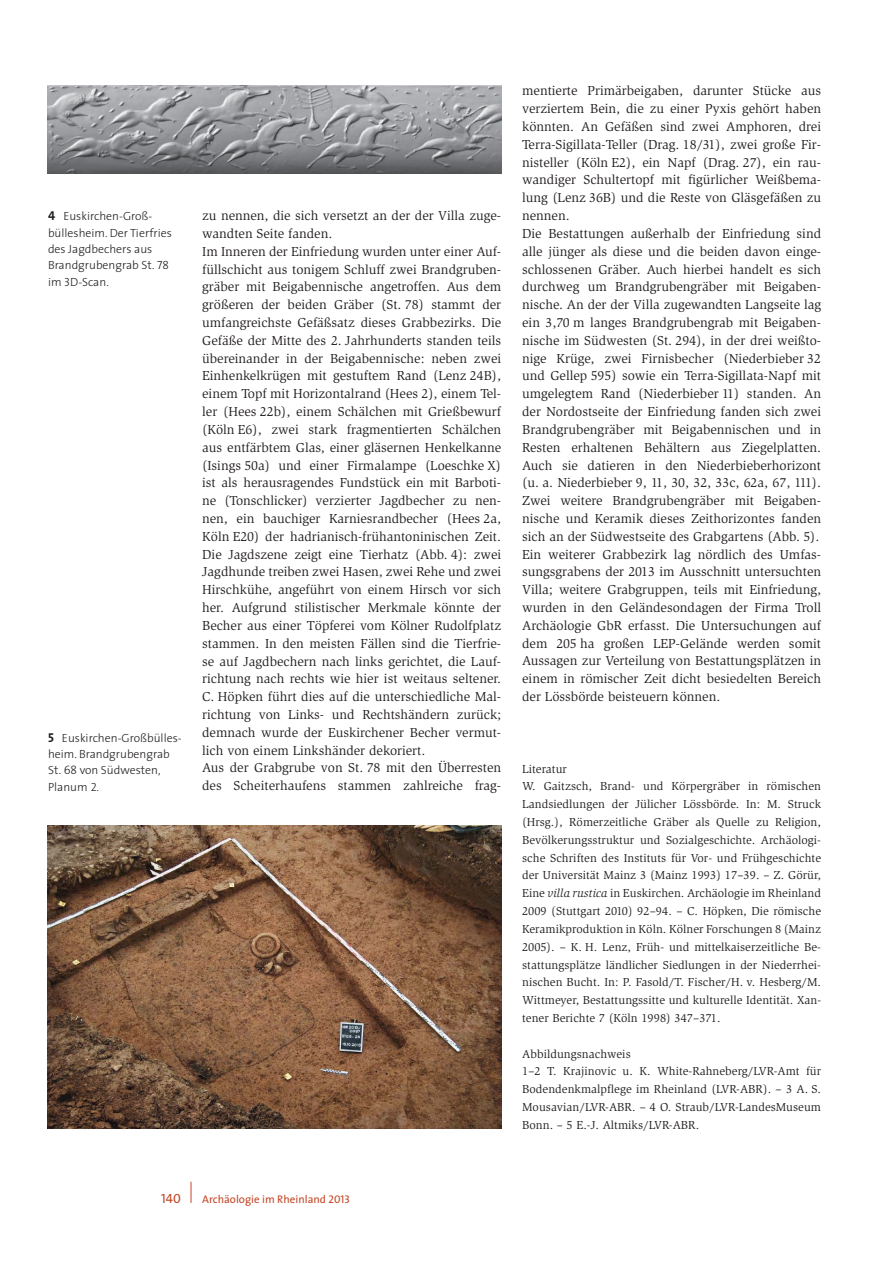
<style>
.page{position:relative;width:893px;height:1263px;background:#fff}
.page>*{position:absolute;margin:0;border:0;box-sizing:border-box;transform-origin:0 0}
.t1{font:13.35px/17.9px "Slimbach";color:#231f20}
.t2{font:13.35px "The Sans Caps";color:#c34727}
.t3{font:11.85px/17.9px "Slimbach";letter-spacing:.005em;color:#231f20}
.t4{font:300 11.85px/16.4px "The Sans";color:#231f20}
.t5{font:11.1px "The Sans";color:#c34727}
.s1{font-family:"The Sans Bold Caps";font-weight:400;font-size:12.9px}
.s2{font-family:"The Sans Light Caps";font-weight:400}
.s3{font-style:italic}
.s4{font-family:"The Sans Caps"}
</style>
<div class="page">
<svg style="left:191px;top:1182px;width:1px;height:21px"></svg>
<img style="left:48px;top:86px;width:453px;height:88px">
<img style="left:48px;top:826px;width:453px;height:303px">
<p class="t4" style="left:48px;top:209px;width:125px"><span class="s1">4</span> Euskirchen-Groß&shy;büllesheim. Der Tierfries des Jagdbechers aus<br>Brandgrubengrab St. <span class="s2">78 </span>im <span class="s2">3</span>D-Scan.</p>
<p class="t4" style="left:48px;top:730px;width:135px"><span class="s1">5</span> Euskirchen-Großbülles&shy;heim. Brandgrubengrab<br>St. 68 von Südwesten,<br>Planum <span class="s2">2</span>.</p>
<p class="t1" style="left:202px;top:208px;width:300px">zu nennen, die sich versetzt an der der Villa zuge&shy;wandten Seite fanden.<br>Im Inneren der Einfriedung wurden unter einer Auf&shy;füllschicht aus tonigem Schluff zwei Brandgruben&shy;gräber mit Beigabennische angetroffen. Aus dem größeren der beiden Gräber (St. 78) stammt der umfangreichste Gefäßsatz dieses Grabbezirks. Die Gefäße der Mitte des 2. Jahrhunderts standen teils übereinander in der Beigabennische: neben zwei Einhenkelkrügen mit gestuftem Rand (Lenz 24B), einem Topf mit Horizontalrand (Hees 2), einem Tel&shy;ler (Hees 22b), einem Schälchen mit Grießbewurf (Köln E6), zwei stark fragmentierten Schälchen aus entfärbtem Glas, einer gläsernen Henkelkanne (Isings 50a) und einer Firmalampe (Loeschke X) ist als herausragendes Fundstück ein mit Barboti&shy;ne (Tonschlicker) verzierter Jagdbecher zu nen&shy;nen, ein bauchiger Karniesrandbecher (Hees 2a, Köln E20) der hadrianisch-frühantoninischen Zeit.<br>Die Jagdszene zeigt eine Tierhatz (Abb. 4): zwei Jagdhunde treiben zwei Hasen, zwei Rehe und zwei Hirschkühe, angeführt von einem Hirsch vor sich her. Aufgrund stilistischer Merkmale könnte der Becher aus einer Töpferei vom Kölner Rudolfplatz stammen. In den meisten Fällen sind die Tierfrie&shy;se auf Jagdbechern nach links gerichtet, die Lauf&shy;richtung nach rechts wie hier ist weitaus seltener.<br>C. Höpken führt dies auf die unterschiedliche Mal&shy;richtung von Links- und Rechtshändern zurück; demnach wurde der Euskirchener Becher vermut&shy;lich von einem Linkshänder dekoriert.<br>Aus der Grabgrube von St. 78 mit den Überresten des Scheiterhaufens stammen zahlreiche frag-</p>
<p class="t1" style="left:522px;top:83px;width:300px">mentierte Primärbeigaben, darunter Stücke aus verziertem Bein, die zu einer Pyxis gehört haben könnten. An Gefäßen sind zwei Amphoren, drei Terra-Sigillata-Teller (Drag. 18/31), zwei große Fir&shy;nisteller (Köln E2), ein Napf (Drag. 27), ein rau&shy;wandiger Schultertopf mit figürlicher Weißbema&shy;lung (Lenz 36B) und die Reste von Gläsgefäßen zu nennen.<br>Die Bestattungen außerhalb der Einfriedung sind alle jünger als diese und die beiden davon einge&shy;schlossenen Gräber. Auch hierbei handelt es sich durchweg um Brandgrubengräber mit Beigaben&shy;nische. An der der Villa zugewandten Langseite lag ein 3,70 m langes Brandgrubengrab mit Beigaben&shy;nische im Südwesten (St. 294), in der drei weißto&shy;nige Krüge, zwei Firnisbecher (Niederbieber 32 und Gellep 595) sowie ein Terra-Sigillata-Napf mit umgelegtem Rand (Niederbieber 11) standen. An der Nordostseite der Einfriedung fanden sich zwei Brandgrubengräber mit Beigabennischen und in Resten erhaltenen Behältern aus Ziegelplatten.<br>Auch sie datieren in den Niederbieberhorizont (u. a. Niederbieber 9, 11, 30, 32, 33c, 62a, 67, 111).<br>Zwei weitere Brandgrubengräber mit Beigaben&shy;nische und Keramik dieses Zeithorizontes fanden sich an der Südwestseite des Grabgartens (Abb. 5).<br>Ein weiterer Grabbezirk lag nördlich des Umfas&shy;sungsgrabens der 2013 im Ausschnitt untersuchten Villa; weitere Grabgruppen, teils mit Einfriedung, wurden in den Geländesondagen der Firma Troll Archäologie GbR erfasst. Die Untersuchungen auf dem 205 ha großen LEP-Gelände werden somit Aussagen zur Verteilung von Bestattungsplätzen in einem in römischer Zeit dicht besiedelten Bereich der Lössbörde beisteuern können.</p>
<p class="t3" style="left:522px;top:761px;width:300px">Literatur<br>W. Gaitzsch, Brand- und Körpergräber in römischen Landsiedlungen der Jülicher Lössbörde. In: M. Struck (Hrsg.), Römerzeitliche Gräber als Quelle zu Religion, Bevölkerungsstruktur und Sozialgeschichte. Archäologi&shy;sche Schriften des Instituts für Vor- und Frühgeschichte der Universität Mainz 3 (Mainz 1993) 17–39. – Z. Görür, Eine <span class="s3">villa rustica</span> in Euskirchen. Archäologie im Rheinland 2009 (Stuttgart 2010) 92–94. – C. Höpken, Die römische Keramikproduktion in Köln. Kölner Forschungen 8 (Mainz 2005). – K. H. Lenz, Früh- und mittelkaiserzeitliche Be&shy;stattungsplätze ländlicher Siedlungen in der Niederrhei&shy;nischen Bucht. In: P. Fasold/T. Fischer/H. v. Hesberg/M.<br>Wittmeyer, Bestattungssitte und kulturelle Identität. Xan&shy;tener Berichte 7 (Köln 1998) 347–371.</p>
<p class="t3" style="left:522px;top:1046px;width:300px">Abbildungsnachweis<br>1–2 T. Krajinovic u. K. White-Rahneberg/LVR-Amt für Bodendenkmalpflege im Rheinland (LVR-ABR). – 3 A. S.<br>Mousavian/LVR-ABR. – 4 O. Straub/LVR-LandesMuseum Bonn. – 5 E.-J. Altmiks/LVR-ABR.</p>
<p class="t2" style="left:161px;top:1194px;width:21px">140</p>
<p class="t5" style="left:202px;top:1195px;width:149px">Archäologie im Rheinland <span class="s4">2013</span></p>
</div>
